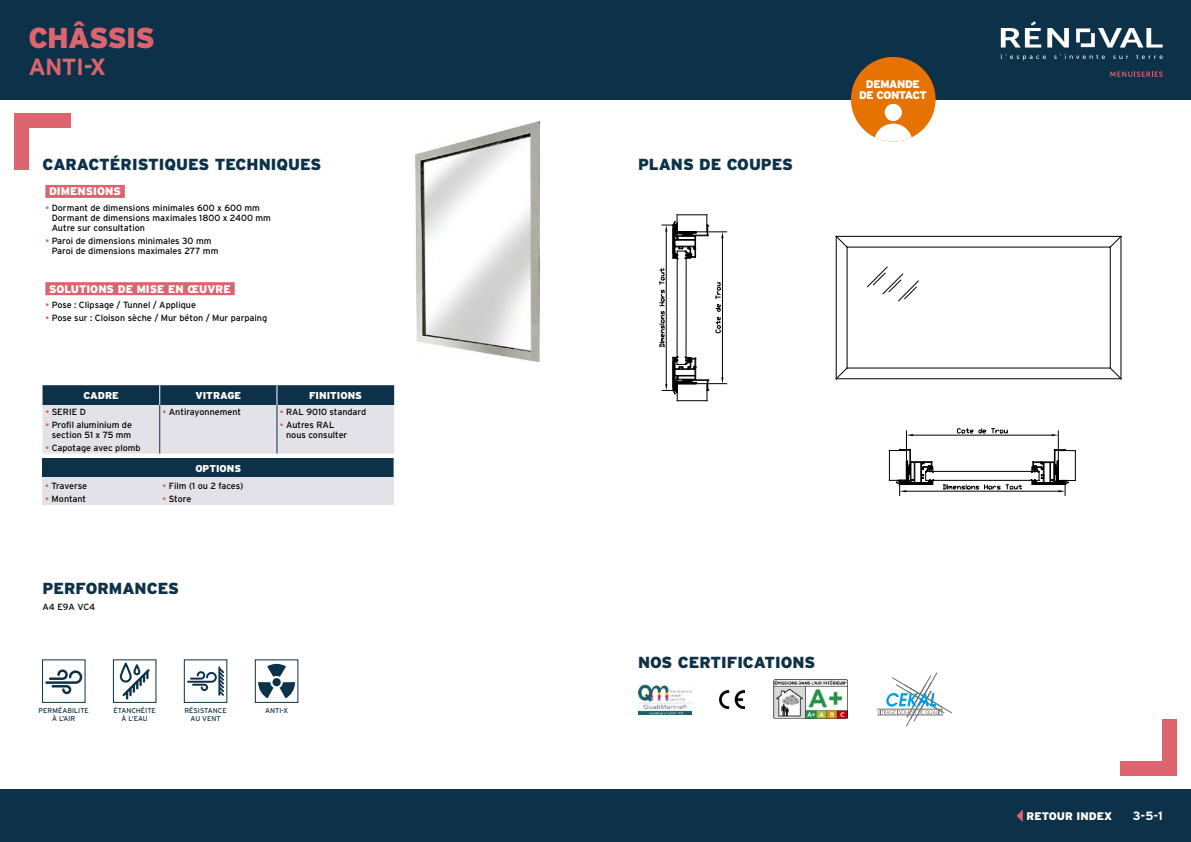
<style>
.page{position:relative;width:1191px;height:842px;background:#fff}
.page>*{position:absolute;margin:0;border:0;box-sizing:border-box;transform-origin:0 0}
.t1{font:900 28.8px "Interstate";letter-spacing:-.03em;color:#db646f}
.t2{font:700 23.4px "Interstate";color:#db646f}
.t3{font:900 16px "Interstate";color:#0c3148}
.t4{font:700 12px "Interstate";color:#fff}
.t5{font:900 11px "Interstate";color:#fff}
.t6{font:900 11px/11px "Interstate";letter-spacing:-.04em;color:#fff;text-align:center}
.t7{font:900 10px "Interstate";color:#fff}
.t8{font:9px/10px "Interstate";color:#000}
.t9{font:9px "Interstate";letter-spacing:-.02em;color:#000}
.t10{font:7px/8px "Interstate";color:#0c3148;text-align:center}
.s1{color:#db646f}
</style>
<div class="page">
<div style="left:0;top:0;width:609px;height:99px;background:#0c3148"></div>
<div style="left:0;top:790px;width:609px;height:52px;background:#0c3148"></div>
<div style="left:581px;top:0;width:610px;height:99px;background:#0c3148"></div>
<div style="left:581px;top:790px;width:610px;height:52px;background:#0c3148"></div>
<svg style="left:866px;top:266px;width:53px;height:36px"></svg>
<hr style="left:836px;top:236px;width:285px;height:1px;background:#000">
<hr style="left:847px;top:247px;width:263px;height:1px;background:#000">
<hr style="left:836px;top:378px;width:285px;height:1px;background:#000">
<hr style="left:847px;top:368px;width:263px;height:1px;background:#000">
<hr style="left:836px;top:236px;width:1px;height:143px;background:#000">
<hr style="left:846px;top:247px;width:1px;height:121px;background:#000">
<hr style="left:1120px;top:236px;width:1px;height:143px;background:#000">
<hr style="left:1109px;top:247px;width:1px;height:121px;background:#000">
<svg style="left:835px;top:236px;width:13px;height:12px"></svg>
<svg style="left:835px;top:367px;width:13px;height:12px"></svg>
<svg style="left:1109px;top:367px;width:12px;height:12px"></svg>
<svg style="left:1109px;top:236px;width:12px;height:12px"></svg>
<hr style="left:925px;top:480px;width:114px;height:1px;background:#000">
<hr style="left:925px;top:471px;width:114px;height:1px;background:#000">
<hr style="left:906px;top:491px;width:152px;height:1px;background:#000">
<svg style="left:942px;top:484px;width:80px;height:6px"></svg>
<hr style="left:913px;top:435px;width:138px;height:1px;background:#000">
<svg style="left:957px;top:428px;width:51px;height:6px"></svg>
<svg style="left:889px;top:431px;width:45px;height:64px"></svg>
<svg style="left:1030px;top:431px;width:46px;height:64px"></svg>
<hr style="left:676px;top:251px;width:1px;height:113px;background:#000">
<hr style="left:685px;top:251px;width:1px;height:113px;background:#000">
<hr style="left:677px;top:214px;width:30px;height:1px;background:#000">
<hr style="left:666px;top:231px;width:1px;height:153px;background:#000">
<svg style="left:659px;top:268px;width:6px;height:80px"></svg>
<hr style="left:722px;top:238px;width:1px;height:139px;background:#000">
<svg style="left:715px;top:282px;width:6px;height:51px"></svg>
<svg style="left:662px;top:215px;width:64px;height:45px"></svg>
<svg style="left:662px;top:355px;width:64px;height:46px"></svg>
<svg style="left:1001px;top:54px;width:45px;height:6px"></svg>
<svg style="left:1054px;top:54px;width:51px;height:5px"></svg>
<svg style="left:1113px;top:56px;width:15px;height:3px"></svg>
<svg style="left:1136px;top:55px;width:26px;height:4px"></svg>
<svg style="left:1047px;top:28px;width:21px;height:20px"></svg>
<svg style="left:1076px;top:28px;width:86px;height:20px"></svg>
<svg style="left:1000px;top:21px;width:41px;height:27px"></svg>
<svg style="left:1110px;top:71px;width:52px;height:6px"></svg>
<img style="left:415px;top:121px;width:124px;height:240px">
<img style="left:638px;top:684px;width:53px;height:30px">
<img style="left:719px;top:690px;width:26px;height:18px">
<img style="left:773px;top:680px;width:74px;height:39px">
<svg style="left:877px;top:672px;width:75px;height:54px"></svg>
<hr style="left:877px;top:709px;width:66px;height:1px;background:#706f6f">
<hr style="left:877px;top:715px;width:66px;height:1px;background:#706f6f">
<div style="left:42px;top:659px;width:44px;height:44px;border:1px solid #0c3148"></div>
<svg style="left:45px;top:669px;width:37px;height:25px"></svg>
<div style="left:113px;top:659px;width:43px;height:44px;border:1px solid #0c3148"></div>
<svg style="left:120px;top:663px;width:30px;height:36px"></svg>
<div style="left:184px;top:659px;width:43px;height:44px;border:1px solid #0c3148"></div>
<svg style="left:187px;top:666px;width:37px;height:30px"></svg>
<div style="left:255px;top:659px;width:43px;height:44px;border:1px solid #0c3148"></div>
<svg style="left:258px;top:664px;width:37px;height:34px"></svg>
<div style="left:14px;top:113px;width:57px;height:15px;background:#db646f"></div>
<div style="left:14px;top:113px;width:14px;height:57px;background:#db646f"></div>
<div style="left:45px;top:282px;width:190px;height:13px;background:#db646f"></div>
<div style="left:45px;top:185px;width:80px;height:13px;background:#db646f"></div>
<svg style="left:43px;top:385px;width:352px;height:92px;background:#8998a5"></svg>
<div style="left:42px;top:477px;width:352px;height:28px;background:#e2e2e8"></div>
<div style="left:1120px;top:761px;width:57px;height:14px;background:#db646f"></div>
<div style="left:1162px;top:719px;width:15px;height:56px;background:#db646f"></div>
<svg style="left:1016px;top:809px;width:7px;height:13px"></svg>
<div style="left:851px;top:57px;width:84px;height:85px;background:#e67201;border-radius:50%"></div>
<div style="left:884px;top:104px;width:17px;height:17px;background:#fff;border-radius:50%"></div>
<svg style="left:875px;top:124px;width:36px;height:18px"></svg>
<h1 class="t1" style="left:28px;top:21px;width:128px">CHÂSSIS</h1>
<h2 class="t2" style="left:28px;top:53px;width:79px">ANTI-X</h2>
<h3 class="t3" style="left:43px;top:155px;width:280px">CARACTÉRISTIQUES TECHNIQUES</h3>
<p class="t5" style="left:49px;top:185px;width:73px">DIMENSIONS</p>
<p class="t8" style="left:52px;top:203px;width:221px;text-indent:-6px"><span class="s1">•</span> Dormant de dimensions minimales 600 x 600 mm<br>Dormant de dimensions maximales 1800 x 2400 mm<br>Autre sur consultation</p>
<p class="t8" style="left:52px;top:236px;width:168px;text-indent:-6px"><span class="s1">•</span> Paroi de dimensions minimales 30 mm<br>Paroi de dimensions maximales 277 mm</p>
<p class="t5" style="left:49px;top:282px;width:183px">SOLUTIONS DE MISE EN ŒUVRE</p>
<p class="t8" style="left:45px;top:300px;width:152px"><span class="s1">•</span> Pose : Clipsage / Tunnel / Applique</p>
<p class="t8" style="left:45px;top:313px;width:223px"><span class="s1">•</span> Pose sur : Cloison sèche / Mur béton / Mur parpaing</p>
<p class="t7" style="left:83px;top:390px;width:37px">CADRE</p>
<p class="t7" style="left:195px;top:390px;width:47px">VITRAGE</p>
<p class="t7" style="left:309px;top:390px;width:55px">FINITIONS</p>
<p class="t8" style="left:45px;top:407px;width:42px"><span class="s1">•</span> SERIE D</p>
<p class="t8" style="left:45px;top:420px;width:88px;text-align:right"><span class="s1">•</span> Profil aluminium de section 51 x 75 mm</p>
<p class="t8" style="left:45px;top:442px;width:97px"><span class="s1">•</span> Capotage avec plomb</p>
<p class="t8" style="left:163px;top:407px;width:80px"><span class="s1">•</span> Antirayonnement</p>
<p class="t8" style="left:280px;top:407px;width:88px"><span class="s1">•</span> RAL 9010 standard</p>
<p class="t8" style="left:286px;top:420px;width:63px;text-indent:-6px"><span class="s1">•</span> Autres RAL nous consulter</p>
<p class="t9" style="left:45px;top:481px;width:43px"><span class="s1">•</span> Traverse</p>
<p class="t8" style="left:45px;top:493px;width:42px"><span class="s1">•</span> Montant</p>
<p class="t7" style="left:195px;top:463px;width:47px">OPTIONS</p>
<p class="t8" style="left:162px;top:481px;width:82px"><span class="s1">•</span> Film (1 ou 2 faces)</p>
<p class="t8" style="left:162px;top:493px;width:30px"><span class="s1">•</span> Store</p>
<h3 class="t3" style="left:43px;top:579px;width:138px">PERFORMANCES</h3>
<p class="t8" style="left:43px;top:601px;width:54px">A4 E9A VC4</p>
<p class="t10" style="left:39px;top:706px;width:52px">PERMÉABILITE<br>À L’AIR</p>
<p class="t10" style="left:113px;top:706px;width:44px">ÉTANCHÉITE<br>À L’EAU</p>
<p class="t10" style="left:184px;top:706px;width:44px">RÉSISTANCE<br>AU VENT</p>
<p class="t10" style="left:265px;top:706px;width:24px">ANTI-X</p>
<h3 class="t3" style="left:638px;top:155px;width:157px">PLANS DE COUPES</h3>
<p class="t6" style="left:859px;top:78px;width:69px">DEMANDE<br>DE CONTACT</p>
<h3 class="t3" style="left:638px;top:653px;width:179px">NOS CERTIFICATIONS</h3>
<p class="t5" style="left:1026px;top:810px;width:87px">RETOUR INDEX</p>
<h3 class="t4" style="left:1132px;top:809px;width:31px">3-5-1</h3>
</div>
